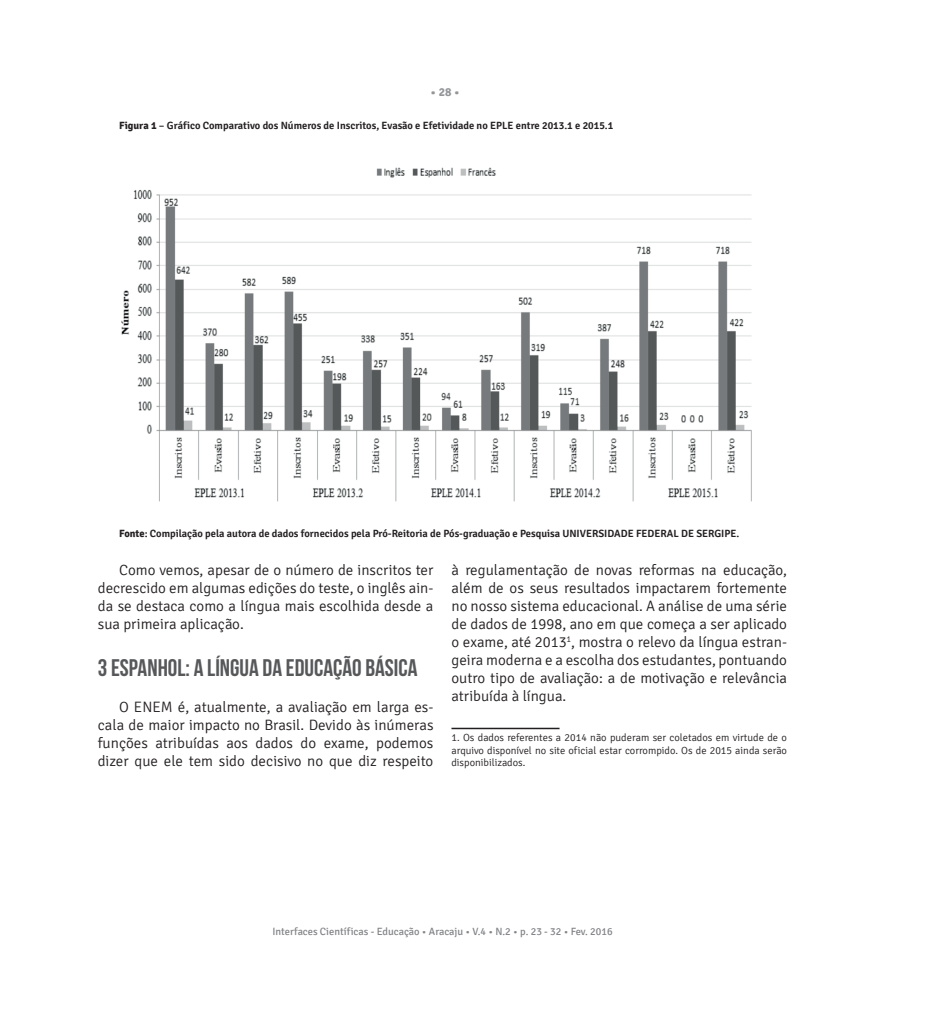
<style>
.page{position:relative;width:936px;height:1021px;background:#fff}
.page>*{position:absolute;margin:0;border:0;box-sizing:border-box;transform-origin:0 0}
.t1{font:24px "Bebas Neue";color:#57585a}
.t2{font:300 15px/18px "Signika";color:#231f20;text-align:justify}
.t3{font:700 12px "Signika";color:#939598}
.t4{font:600 10.5px "Signika";color:#231f20}
.t5{font:300 10.5px/12.6px "Signika";color:#231f20;text-align:justify}
.t6{font:10.5px "Signika";color:#808285}
.s1{font-weight:700}
</style>
<div class="page">
<img style="left:121px;top:167px;width:631px;height:335px">
<hr style="left:451px;top:727px;width:108px;height:2px;background:#231f20">
<p class="t3" style="left:430px;top:85px;width:31px">• 28 •</p>
<p class="t4" style="left:119px;top:119px;width:496px"><span class="s1">Figura 1</span> – Gráfico Comparativo dos Números de Inscritos, Evasão e Efetividade no EPLE entre 2013.1 e 2015.1</p>
<p class="t4" style="left:119px;top:527px;width:621px"><span class="s1">Fonte</span>: Compilação pela autora de dados fornecidos pela Pró-Reitoria de Pós-graduação e Pesquisa UNIVERSIDADE FEDERAL DE SERGIPE.</p>
<p class="t2" style="left:98px;top:561px;width:337px;text-indent:21px">Como vemos, apesar de o número de inscritos ter decrescido em algumas edições do teste, o inglês ain&shy;da se destaca como a língua mais escolhida desde a sua primeira aplicação.</p>
<h1 class="t1" style="left:98px;top:654px;width:321px">3 ESPANHOL: A LÍNGUA DA EDUCAÇÃO BÁSICA</h1>
<p class="t2" style="left:98px;top:698px;width:337px;text-indent:21px">O ENEM é, atualmente, a avaliação em larga es&shy;cala de maior impacto no Brasil. Devido às inúmeras funções atribuídas aos dados do exame, podemos dizer que ele tem sido decisivo no que diz respeito</p>
<p class="t2" style="left:451px;top:561px;width:337px">à regulamentação de novas reformas na educação, além de os seus resultados impactarem fortemente no nosso sistema educacional. A análise de uma série de dados de 1998, ano em que começa a ser aplicado o exame, até 2013<sup>1</sup>, mostra o relevo da língua estran&shy;geira moderna e a escolha dos estudantes, pontuando outro tipo de avaliação: a de motivação e relevância atribuída à língua.</p>
<p class="t5" style="left:451px;top:731px;width:337px">1. Os dados referentes a 2014 não puderam ser coletados em virtude de o arquivo disponível no site oficial estar corrompido. Os de 2015 ainda serão disponibilizados.</p>
<p class="t6" style="left:272px;top:925px;width:341px">Interfaces Científicas - Educação • Aracaju • V.4 • N.2 • p. 23 - 32 • Fev. 2016</p>
</div>
